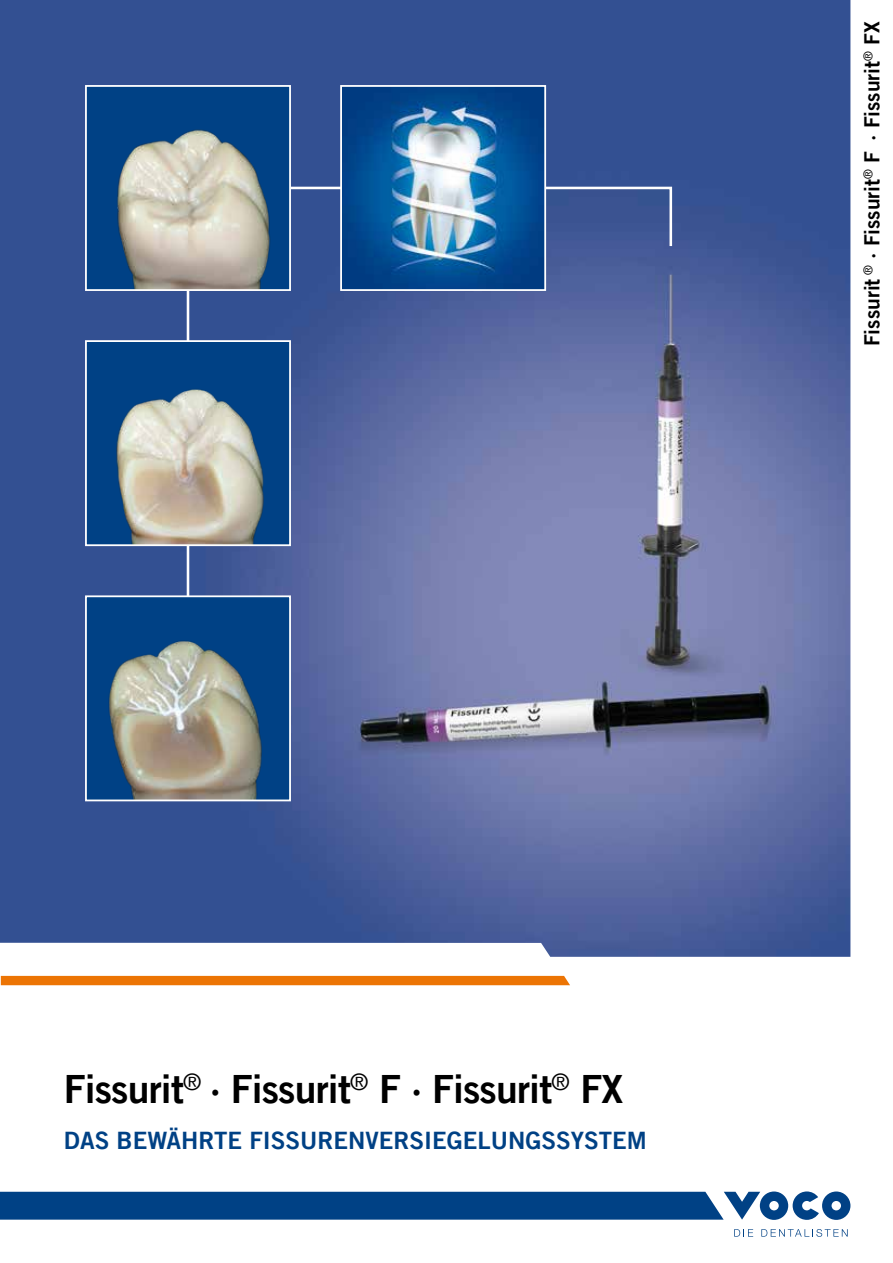
<style>
.page{position:relative;width:893px;height:1263px;background:#fff}
.page>*{position:absolute;margin:0;border:0;box-sizing:border-box;transform-origin:0 0}
.t1{font:39px "Trade Gothic LT Com Bd 2";letter-spacing:-.02em;color:#000}
.t2{font:24px "Trade Gothic LT Com Bd 2";color:#004185}
.t3{font:21px "Trade Gothic LT Com Bd 2";color:#000}
</style>
<div class="page">
<img style="left:0;top:0;width:850px;height:957px">
<svg style="left:734px;top:1229px;width:19px;height:7px"></svg>
<svg style="left:761px;top:1229px;width:87px;height:8px"></svg>
<svg style="left:0;top:1191px;width:850px;height:29px;background:#1b5592"></svg>
<div style="left:1px;top:976px;width:569px;height:9px;background:#ec7404"></div>
<hr style="left:187px;top:290px;width:2px;height:51px;background:#fff">
<hr style="left:290px;top:187px;width:51px;height:2px;background:#fff">
<hr style="left:187px;top:545px;width:2px;height:51px;background:#fff">
<img style="left:88px;top:343px;width:200px;height:200px">
<div style="left:85px;top:340px;width:206px;height:206px;border:2px solid #fff"></div>
<svg style="left:546px;top:185px;width:127px;height:64px;background:#475e98"></svg>
<img style="left:88px;top:598px;width:200px;height:200px">
<div style="left:85px;top:595px;width:206px;height:206px;border:2px solid #fff"></div>
<img style="left:88px;top:88px;width:200px;height:200px">
<div style="left:85px;top:85px;width:206px;height:206px;border:2px solid #fff"></div>
<img style="left:343px;top:88px;width:200px;height:200px">
<div style="left:340px;top:85px;width:206px;height:206px;border:2px solid #fff"></div>
<p class="t3" style="left:859px;top:346px;width:326px;rotate:-90deg">Fissurit <sup>®</sup> · Fissurit<sup>®</sup> F · Fissurit<sup>®</sup> FX</p>
<h1 class="t1" style="left:64px;top:1065px;width:561px">Fissurit<sup>®</sup> · Fissurit<sup>®</sup> F · Fissurit<sup>®</sup> FX</h1>
<p class="t2" style="left:64px;top:1125px;width:584px">DAS BEWÄHRTE FISSURENVERSIEGELUNGSSYSTEM</p>
</div>
